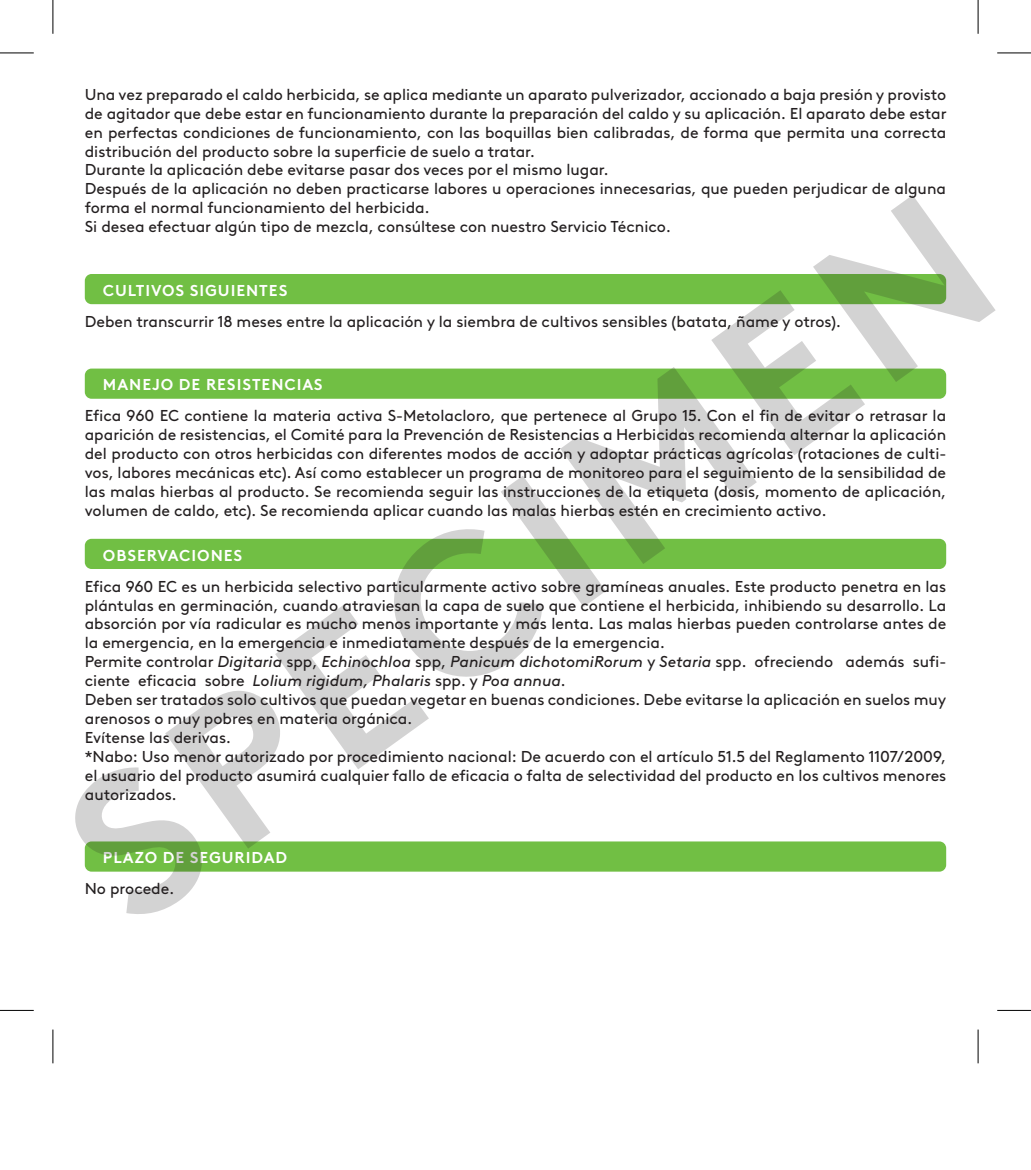
<style>
.page{position:relative;width:1031px;height:1170px;background:#fff}
.page>*{position:absolute;margin:0;border:0;box-sizing:border-box;transform-origin:0 0}
.t1{font:700 202.72px "Brown LL Pan";color:#231f20}
.t2{font:15.75px/18.9px "Brown LL Pan";color:#231f20}
.t3{font:700 15.75px "Brown LL Pan";letter-spacing:.06em;color:#fff}
.s1{font-style:italic}
</style>
<div class="page">
<div style="left:85px;top:274px;width:861px;height:30px;background:#71bf44;border-radius:7px"></div>
<div style="left:85px;top:368px;width:861px;height:30px;background:#71bf44;border-radius:7px"></div>
<div style="left:85px;top:538px;width:861px;height:31px;background:#71bf44;border-radius:7px"></div>
<div style="left:85px;top:841px;width:861px;height:30px;background:#71bf44;border-radius:7px"></div>
<hr style="left:0;top:53px;width:34px;height:1px;background:#000">
<hr style="left:997px;top:53px;width:34px;height:1px;background:#000">
<hr style="left:0;top:1009px;width:34px;height:1px;background:#000">
<hr style="left:997px;top:1009px;width:34px;height:1px;background:#000">
<hr style="left:53px;top:0;width:1px;height:34px;background:#000">
<hr style="left:53px;top:1029px;width:1px;height:33px;background:#000">
<hr style="left:977px;top:0;width:1px;height:34px;background:#000">
<hr style="left:977px;top:1029px;width:1px;height:33px;background:#000">
<p class="t2" style="left:85px;top:84px;width:863px">Una vez preparado el caldo herbicida, se aplica mediante un aparato pulverizador, accionado a baja presión y provisto de agitador que debe estar en funcionamiento durante la preparación del caldo y su aplicación. El aparato debe estar en perfectas condiciones de funcionamiento, con las boquillas bien calibradas, de forma que permita una correcta distribución del producto sobre la superficie de suelo a tratar.<br>Durante la aplicación debe evitarse pasar dos veces por el mismo lugar.<br>Después de la aplicación no deben practicarse labores u operaciones innecesarias, que pueden perjudicar de alguna forma el normal funcionamiento del herbicida.<br>Si desea efectuar algún tipo de mezcla, consúltese con nuestro Servicio Técnico.</p>
<h1 class="t1" style="left:1px;top:749px;width:1081px;rotate:-36deg">SPECIMEN</h1>
<p class="t3" style="left:103px;top:278px;width:186px">CULTIVOS SIGUIENTES</p>
<p class="t2" style="left:85px;top:310px;width:757px">Deben transcurrir 18 meses entre la aplicación y la siembra de cultivos sensibles (batata, ñame y otros).</p>
<p class="t3" style="left:103px;top:372px;width:221px">MANEJO DE RESISTENCIAS</p>
<p class="t2" style="left:85px;top:405px;width:863px;text-align:justify">Efica 960 EC contiene la materia activa S-Metolacloro, que pertenece al Grupo 15. Con el fin de evitar o retrasar la aparición de resistencias, el Comité para la Prevención de Resistencias a Herbicidas recomienda alternar la aplicación del producto con otros herbicidas con diferentes modos de acción y adoptar prácticas agrícolas (rotaciones de culti&shy;vos, labores mecánicas etc). Así como establecer un programa de monitoreo para el seguimiento de la sensibilidad de las malas hierbas al producto. Se recomienda seguir las instrucciones de la etiqueta (dosis, momento de aplicación, volumen de caldo, etc). Se recomienda aplicar cuando las malas hierbas estén en crecimiento activo.</p>
<p class="t3" style="left:103px;top:542px;width:141px">OBSERVACIONES</p>
<p class="t2" style="left:85px;top:575px;width:863px">Efica 960 EC es un herbicida selectivo particularmente activo sobre gramíneas anuales. Este producto penetra en las plántulas en germinación, cuando atraviesan la capa de suelo que contiene el herbicida, inhibiendo su desarrollo. La absorción por vía radicular es mucho menos importante y más lenta. Las malas hierbas pueden controlarse antes de la emergencia, en la emergencia e inmediatamente después de la emergencia.<br>Permite controlar <span class="s1">Digitaria</span> spp, <span class="s1">Echinochloa</span> spp, <span class="s1">Panicum dichotomiRorum</span> y <span class="s1">Setaria</span> spp. ofreciendo además sufi&shy;ciente eficacia sobre <span class="s1">Lolium rigidum, Phalaris</span> spp. y <span class="s1">Poa annua</span>.<br>Deben ser tratados solo cultivos que puedan vegetar en buenas condiciones. Debe evitarse la aplicación en suelos muy arenosos o muy pobres en materia orgánica.<br>Evítense las derivas.<br>*Nabo: Uso menor autorizado por procedimiento nacional: De acuerdo con el artículo 51.5 del Reglamento 1107/2009, el usuario del producto asumirá cualquier fallo de eficacia o falta de selectividad del producto en los cultivos menores autorizados.</p>
<p class="t3" style="left:103px;top:845px;width:186px">PLAZO DE SEGURIDAD</p>
<p class="t2" style="left:85px;top:877px;width:91px">No procede.</p>
</div>
